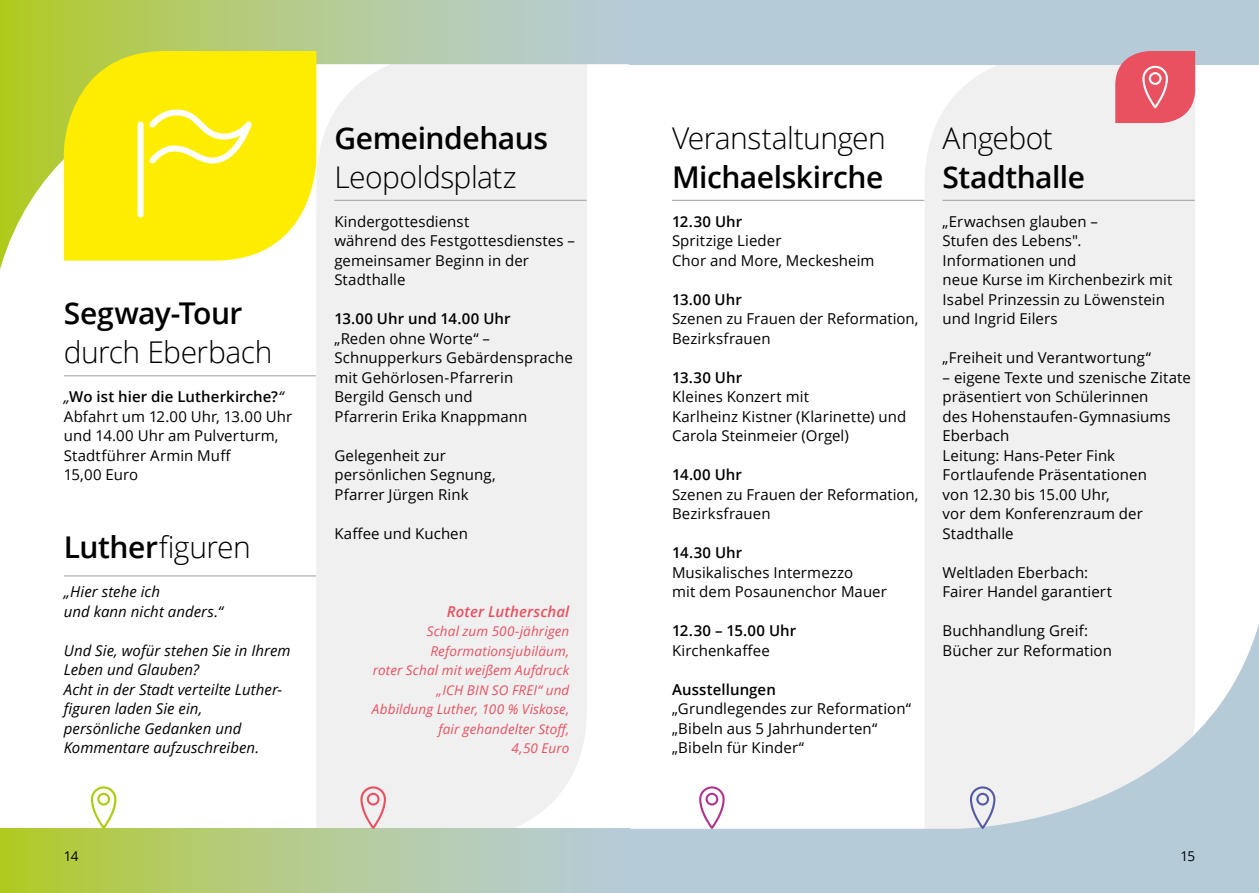
<style>
.page{position:relative;width:1259px;height:893px;background:#fff}
.page>*{position:absolute;margin:0;border:0;box-sizing:border-box;transform-origin:0 0}
.t1{font:300 30px "Open Sans";letter-spacing:-.02em;color:#000}
.t2{font:600 30px "Open Sans";letter-spacing:-.015em;color:#000}
.t3{font:15px/19.5px "Open Sans";letter-spacing:.005em;color:#000}
.t4{font:italic 15px/19.5px "Open Sans";letter-spacing:.005em;color:#000}
.t5{font:600 15px "Open Sans";letter-spacing:.005em;color:#000}
.t6{font:italic 600 15px "Open Sans";letter-spacing:.005em;color:#ea5160}
.t7{font:italic 13.5px/19.5px "Open Sans";letter-spacing:.01em;color:#ea5160;text-align:right}
.t8{font:13.5px "Open Sans";color:#000}
.s1{font-style:italic}
.s2{font-weight:600}
</style>
<div class="page">
<div style="left:316px;top:269px;width:271px;height:560px;background:#f0f0f0"></div>
<div style="left:924px;top:64px;width:271px;height:463px;background:#f0f0f0"></div>
<svg style="left:0;top:0;width:629px;height:269px"></svg>
<svg style="left:64px;top:51px;width:252px;height:210px;background:#fbec0f"></svg>
<svg style="left:0;top:829px;width:629px;height:64px;background:#b4cb8a"></svg>
<div style="left:629px;top:0;width:630px;height:64px;background:#b6cbd8"></div>
<svg style="left:629px;top:527px;width:630px;height:366px"></svg>
<hr style="left:672px;top:200px;width:252px;height:1px;background:#9d9d9c">
<svg style="left:1115px;top:51px;width:80px;height:72px;background:#e96573"></svg>
<svg style="left:91px;top:786px;width:25px;height:43px"></svg>
<hr style="left:334px;top:200px;width:252px;height:1px;background:#9d9d9c">
<hr style="left:64px;top:375px;width:252px;height:1px;background:#9d9d9c">
<hr style="left:942px;top:200px;width:252px;height:1px;background:#9d9d9c">
<svg style="left:699px;top:786px;width:25px;height:43px"></svg>
<svg style="left:970px;top:786px;width:25px;height:43px"></svg>
<hr style="left:64px;top:576px;width:252px;height:1px;background:#9d9d9c">
<div style="left:137px;top:122px;width:6px;height:96px;background:#fff;border-radius:3px"></div>
<svg style="left:149px;top:110px;width:103px;height:54px"></svg>
<svg style="left:360px;top:786px;width:26px;height:43px"></svg>
<h1 class="t2" style="left:64px;top:293px;width:180px">Segway-Tour</h1>
<h1 class="t1" style="left:64px;top:332px;width:210px">durch Eberbach</h1>
<p class="t3" style="left:64px;top:386px;width:230px"><span class="s1">„</span><span class="s2">Wo ist hier die Lutherkirche?</span><span class="s1">“<br></span>Abfahrt um 12.00 Uhr, 13.00 Uhr und 14.00 Uhr am Pulverturm,<br>Stadtführer Armin Muff<br>15,00 Euro</p>
<h1 class="t1" style="left:64px;top:527px;width:188px"><span class="s2">Luther</span>figuren</h1>
<p class="t4" style="left:64px;top:581px;width:161px">„Hier stehe ich<br>und kann nicht anders.“</p>
<p class="t4" style="left:64px;top:640px;width:228px">Und Sie, wofür stehen Sie in Ihrem<br>Leben und Glauben?<br>Acht in der Stadt verteilte Luther&shy;figuren laden Sie ein,<br>persönliche Gedanken und<br>Kommentare aufzuschreiben.</p>
<h1 class="t2" style="left:334px;top:117px;width:215px">Gemeindehaus</h1>
<h1 class="t1" style="left:334px;top:156px;width:184px">Leopoldsplatz</h1>
<p class="t3" style="left:334px;top:211px;width:242px">Kindergottesdienst<br>während des Festgottesdienstes – gemeinsamer Beginn in der<br>Stadthalle</p>
<p class="t5" style="left:334px;top:308px;width:178px">13.00 Uhr und 14.00 Uhr</p>
<p class="t3" style="left:334px;top:328px;width:240px">„Reden ohne Worte“ –<br>Schnupperkurs Gebärdensprache mit Gehörlosen-Pfarrerin<br>Bergild Gensch und<br>Pfarrerin Erika Knappmann</p>
<p class="t3" style="left:334px;top:445px;width:163px">Gelegenheit zur persönlichen Segnung,<br>Pfarrer Jürgen Rink</p>
<p class="t3" style="left:334px;top:523px;width:135px">Kaffee und Kuchen</p>
<p class="t6" style="left:447px;top:601px;width:124px">Roter Lutherschal</p>
<p class="t7" style="left:372px;top:621px;width:199px">Schal zum 500-jährigen<br>Reformationsjubiläum,<br>roter Schal mit weißem Aufdruck „ICH BIN SO FREI“ und<br>Abbildung Luther, 100 % Viskose, fair gehandelter Stoff,<br>4,50 Euro</p>
<h1 class="t1" style="left:672px;top:117px;width:215px">Veranstaltungen</h1>
<h1 class="t2" style="left:672px;top:156px;width:213px">Michaelskirche</h1>
<p class="t5" style="left:672px;top:211px;width:72px">12.30 Uhr</p>
<p class="t3" style="left:672px;top:230px;width:204px">Spritzige Lieder<br>Chor and More, Meckesheim</p>
<p class="t5" style="left:672px;top:289px;width:71px">13.00 Uhr</p>
<p class="t3" style="left:672px;top:308px;width:248px">Szenen zu Frauen der Reformation,<br>Bezirksfrauen</p>
<p class="t5" style="left:672px;top:367px;width:72px">13.30 Uhr</p>
<p class="t3" style="left:672px;top:386px;width:236px">Kleines Konzert mit<br>Karlheinz Kistner (Klarinette) und<br>Carola Steinmeier (Orgel)</p>
<p class="t5" style="left:672px;top:464px;width:71px">14.00 Uhr</p>
<p class="t3" style="left:672px;top:484px;width:248px">Szenen zu Frauen der Reformation,<br>Bezirksfrauen</p>
<p class="t5" style="left:672px;top:542px;width:72px">14.30 Uhr</p>
<p class="t3" style="left:672px;top:562px;width:216px">Musikalisches Intermezzo<br>mit dem Posaunenchor Mauer</p>
<p class="t5" style="left:672px;top:620px;width:126px">12.30 – 15.00 Uhr</p>
<p class="t3" style="left:672px;top:640px;width:99px">Kirchenkaffee</p>
<p class="t5" style="left:672px;top:679px;width:105px">Ausstellungen</p>
<p class="t3" style="left:672px;top:698px;width:241px">„Grundlegendes zur Reformation“ „Bibeln aus 5 Jahrhunderten“ „Bibeln für Kinder“</p>
<h1 class="t1" style="left:942px;top:117px;width:112px">Angebot</h1>
<h1 class="t2" style="left:942px;top:156px;width:144px">Stadthalle</h1>
<p class="t3" style="left:942px;top:211px;width:231px">„Erwachsen glauben –<br>Stufen des Lebens".<br>Informationen und<br>neue Kurse im Kirchenbezirk mit<br>Isabel Prinzessin zu Löwenstein und Ingrid Eilers</p>
<p class="t3" style="left:942px;top:347px;width:210px">„Freiheit und Verantwortung“</p>
<p class="t3" style="left:942px;top:367px;width:250px">– eigene Texte und szenische Zitate präsentiert von Schülerinnen<br>des Hohenstaufen-Gymnasiums<br>Eberbach<br>Leitung: Hans-Peter Fink<br>Fortlaufende Präsentationen<br>von 12.30 bis 15.00 Uhr,<br>vor dem Konferenzraum der<br>Stadthalle</p>
<p class="t3" style="left:942px;top:562px;width:171px">Weltladen Eberbach:<br>Fairer Handel garantiert</p>
<p class="t3" style="left:942px;top:620px;width:171px">Buchhandlung Greif:<br>Bücher zur Reformation</p>
<p class="t8" style="left:64px;top:847px;width:16px">14</p>
<p class="t8" style="left:1180px;top:847px;width:16px">15</p>
</div>
